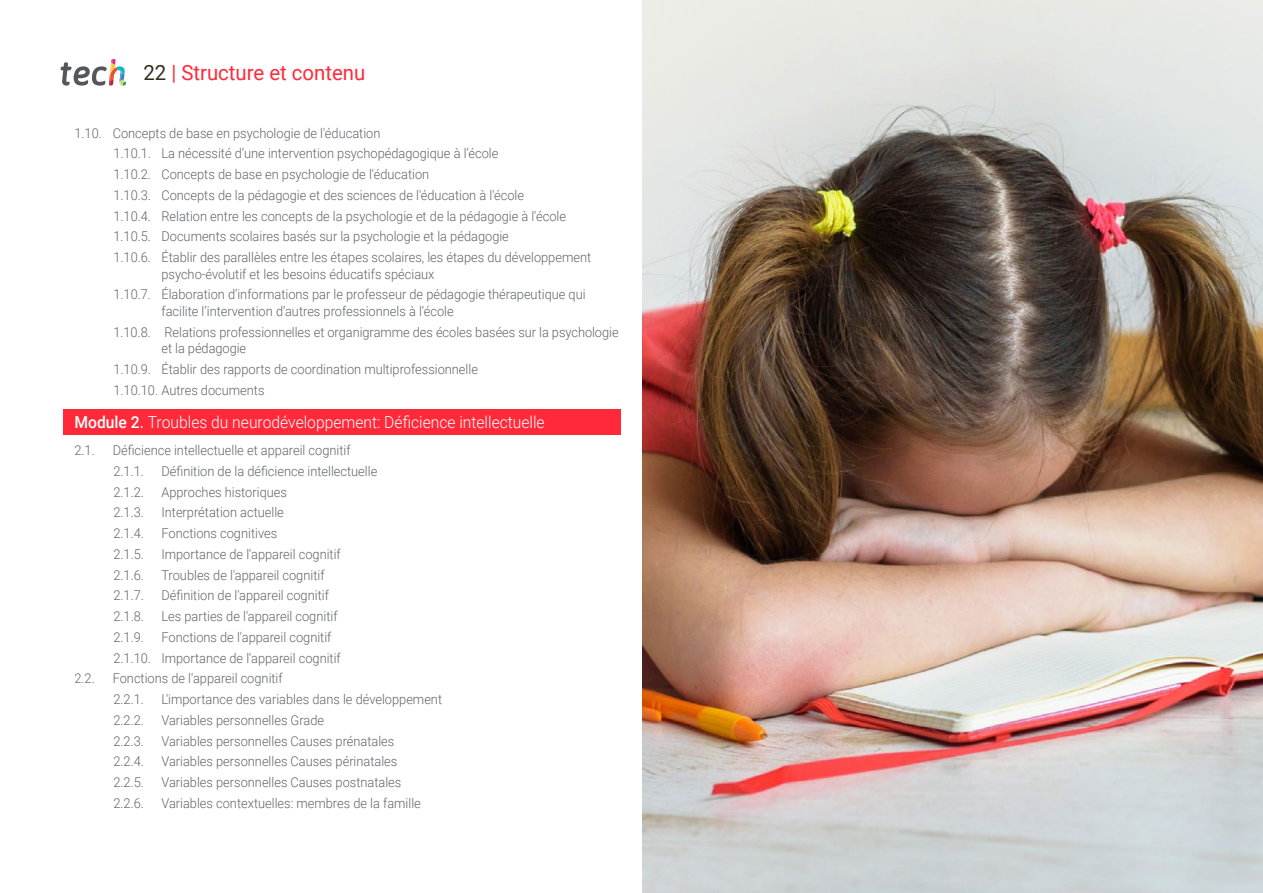
<style>
.page{position:relative;width:1263px;height:893px;background:#fff}
.page>*{position:absolute;margin:0;border:0;box-sizing:border-box;transform-origin:0 0}
.t1{font:21px "Roboto";color:#ff293a}
.t2{font:300 16.5px "Roboto";color:#fff;scale:.95 1}
.t3{font:300 13.5px/20.7px "Roboto";color:#61646a;scale:.95 1}
.s1{color:#312e20}
.s2{font-weight:500}
.s3{font-weight:400}
</style>
<div class="page">
<svg style="left:61px;top:59px;width:65px;height:27px"></svg>
<img style="left:642px;top:0;width:621px;height:893px">
<div style="left:63px;top:409px;width:558px;height:25px;background:#ff293a"></div>
<h1 class="t1" style="left:144px;top:57px;width:223px"><span class="s1">22</span> | Structure et contenu</h1>
<p class="t3" style="left:113px;top:122px;width:504px;text-indent:-39px">1.10. Concepts de base en psychologie de l'éducation<br>1.10.1. La nécessité d’une intervention psychopédagogique à l’école<br>1.10.2. Concepts de base en psychologie de l'éducation<br>1.10.3. Concepts de la pédagogie et des sciences de l'éducation à l'école<br>1.10.4. Relation entre les concepts de la psychologie et de la pédagogie à l'école 1.10.5. Documents scolaires basés sur la psychologie et la pédagogie<br>1.10.6. Établir des parallèles entre les étapes scolaires, les étapes du développement</p>
<p class="t3" style="left:113px;top:263px;width:499px;text-indent:48px">psycho-évolutif et les besoins éducatifs spéciaux<br>1.10.7. Élaboration d’informations par le professeur de pédagogie thérapeutique qui</p>
<p class="t3" style="left:113px;top:300px;width:533px;text-indent:48px">facilite l’intervention d’autres professionnels à l’école<br>1.10.8. Relations professionnelles et organigramme des écoles basées sur la psychologie</p>
<p class="t3" style="left:113px;top:338px;width:385px;text-indent:48px">et la pédagogie<br>1.10.9. Établir des rapports de coordination multiprofessionnelle<br>1.10.10. Autres documents</p>
<p class="t2" style="left:74px;top:410px;width:496px"><span class="s2">Module 2</span><span class="s3">.</span> Troubles du neurodéveloppement: Déficience intellectuelle</p>
<p class="t3" style="left:74px;top:439px;width:23px">2.1.</p>
<p class="t3" style="left:113px;top:439px;width:252px">Déficience intellectuelle et appareil cognitif<br>2.1.1.</p>
<p class="t3" style="left:161px;top:460px;width:229px">Définition de la déficience intellectuelle</p>
<p class="t3" style="left:113px;top:481px;width:34px">2.1.2.</p>
<p class="t3" style="left:161px;top:481px;width:134px">Approches historiques</p>
<p class="t3" style="left:113px;top:502px;width:34px">2.1.3.</p>
<p class="t3" style="left:161px;top:502px;width:130px">Interprétation actuelle</p>
<p class="t3" style="left:113px;top:522px;width:34px">2.1.4.</p>
<p class="t3" style="left:161px;top:522px;width:123px">Fonctions cognitives</p>
<p class="t3" style="left:113px;top:543px;width:34px">2.1.5.</p>
<p class="t3" style="left:161px;top:543px;width:190px">Importance de l'appareil cognitif</p>
<p class="t3" style="left:113px;top:564px;width:34px">2.1.6.</p>
<p class="t3" style="left:161px;top:564px;width:173px">Troubles de l'appareil cognitif</p>
<p class="t3" style="left:113px;top:585px;width:34px">2.1.7.</p>
<p class="t3" style="left:161px;top:585px;width:178px">Définition de l'appareil cognitif</p>
<p class="t3" style="left:113px;top:605px;width:34px">2.1.8.</p>
<p class="t3" style="left:161px;top:605px;width:187px">Les parties de l'appareil cognitif</p>
<p class="t3" style="left:113px;top:626px;width:34px">2.1.9.</p>
<p class="t3" style="left:113px;top:626px;width:241px;text-indent:48px">Fonctions de l'appareil cognitif<br>2.1.10. Importance de l'appareil cognitif</p>
<p class="t3" style="left:74px;top:668px;width:23px">2.2.</p>
<p class="t3" style="left:113px;top:668px;width:181px">Fonctions de l'appareil cognitif<br>2.2.1.</p>
<p class="t3" style="left:161px;top:688px;width:297px">L'importance des variables dans le développement</p>
<p class="t3" style="left:113px;top:709px;width:34px">2.2.2.</p>
<p class="t3" style="left:161px;top:709px;width:173px">Variables personnelles Grade</p>
<p class="t3" style="left:113px;top:730px;width:34px">2.2.3.</p>
<p class="t3" style="left:161px;top:730px;width:247px">Variables personnelles Causes prénatales</p>
<p class="t3" style="left:113px;top:751px;width:34px">2.2.4.</p>
<p class="t3" style="left:161px;top:751px;width:250px">Variables personnelles Causes périnatales</p>
<p class="t3" style="left:113px;top:771px;width:34px">2.2.5.</p>
<p class="t3" style="left:161px;top:771px;width:254px">Variables personnelles Causes postnatales</p>
<p class="t3" style="left:113px;top:792px;width:34px">2.2.6.</p>
<p class="t3" style="left:161px;top:792px;width:275px">Variables contextuelles: membres de la famille</p>
</div>
